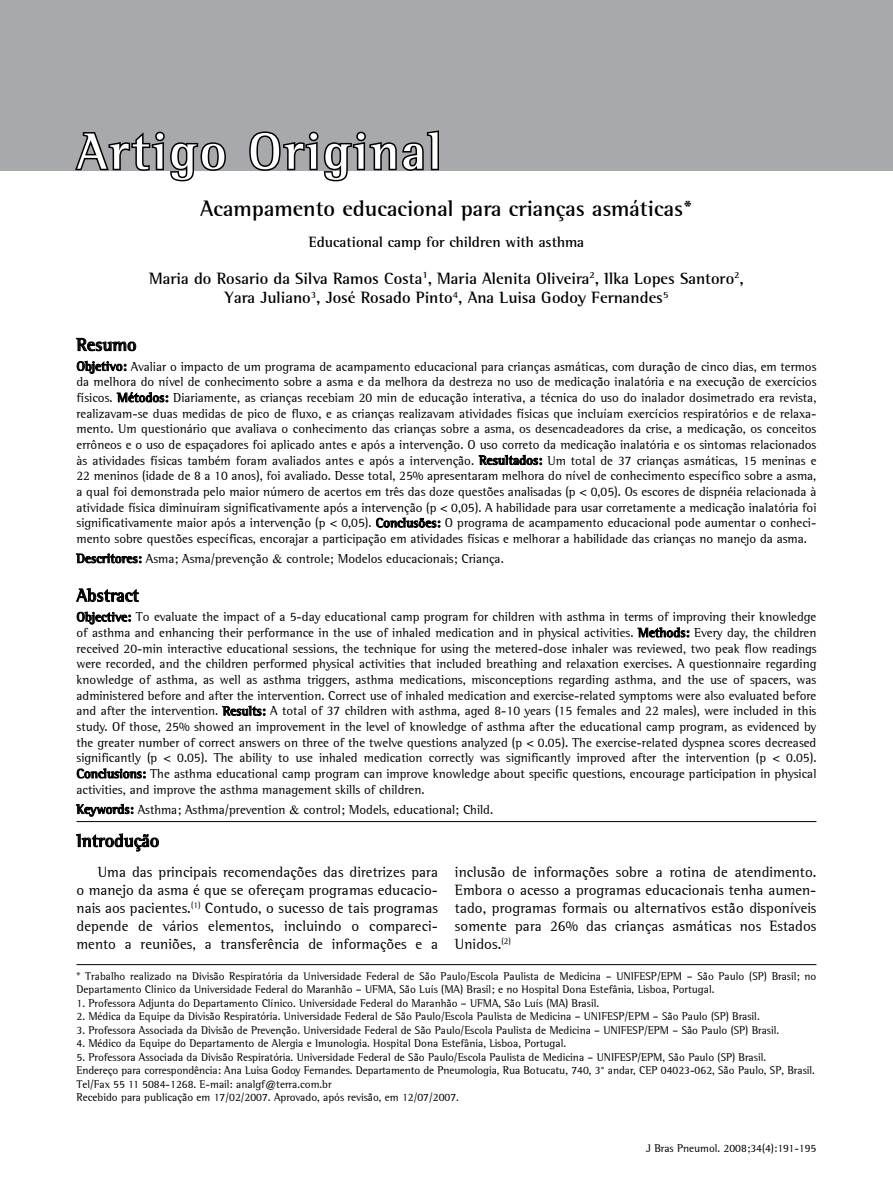
<style>
.page{position:relative;width:893px;height:1191px;background:#fff}
.page>*{position:absolute;margin:0;border:0;box-sizing:border-box;transform-origin:0 0}
.t1{font:700 51.75px "Libre Semi Serif S Si";letter-spacing:.05em;color:#fff}
.t2{font:700 22.5px "Libre Semi Serif S Si";color:#000}
.t3{font:700 18px "Libre Semi Serif S Si";color:#000}
.t4{font:700 16.5px/19.8px "Libre Semi Serif S Si";color:#000;text-align:center}
.t5{font:15px/18px "Libre Semi Serif S Si";letter-spacing:.005em;color:#000;text-align:justify}
.t6{font:700 15px "Libre Semi Serif S Si";color:#000}
.t7{font:13.05px/15.6px "Libre Semi Serif S Si";color:#000;text-align:justify}
.t8{font:11.25px/13.5px "Libre Semi Serif S Si";color:#000}
.s1{font-weight:700}
</style>
<div class="page">
<div style="left:0;top:0;width:893px;height:170px;background:#a7a9ac"></div>
<svg style="left:73px;top:131px;width:155px;height:51px"></svg>
<svg style="left:247px;top:130px;width:193px;height:52px"></svg>
<hr style="left:77px;top:964px;width:739px;height:1px;background:#000">
<svg style="left:76px;top:338px;width:60px;height:13px"></svg>
<svg style="left:77px;top:361px;width:49px;height:12px"></svg>
<svg style="left:117px;top:391px;width:51px;height:11px"></svg>
<svg style="left:479px;top:455px;width:63px;height:10px"></svg>
<svg style="left:376px;top:518px;width:64px;height:9px"></svg>
<svg style="left:76px;top:553px;width:65px;height:10px"></svg>
<svg style="left:76px;top:588px;width:63px;height:14px"></svg>
<svg style="left:77px;top:612px;width:54px;height:12px"></svg>
<svg style="left:638px;top:627px;width:51px;height:10px"></svg>
<svg style="left:222px;top:706px;width:43px;height:9px"></svg>
<svg style="left:77px;top:768px;width:68px;height:10px"></svg>
<svg style="left:76px;top:804px;width:57px;height:12px"></svg>
<hr style="left:77px;top:821px;width:739px;height:1px;background:#000">
<svg style="left:76px;top:833px;width:83px;height:18px"></svg>
<h1 class="t1" style="left:77px;top:120px;width:367px">Artigo Original</h1>
<h2 class="t2" style="left:200px;top:195px;width:494px">Acampamento educacional para crianças asmáticas*</h2>
<p class="t6" style="left:309px;top:233px;width:277px">Educational camp for children with asthma</p>
<p class="t4" style="left:149px;top:268px;width:596px">Maria do Rosario da Silva Ramos Costa<sup>1</sup>, Maria Alenita Oliveira<sup>2</sup>, Ilka Lopes Santoro<sup>2</sup>,<br>Yara Juliano<sup>3</sup>, José Rosado Pinto<sup>4</sup>, Ana Luisa Godoy Fernandes<sup>5</sup></p>
<h3 class="t3" style="left:77px;top:333px;width:62px">Resumo</h3>
<p class="t7" style="left:77px;top:358px;width:741px"><span class="s1">Objetivo:</span> Avaliar o impacto de um programa de acampamento educacional para crianças asmáticas, com duração de cinco dias, em termos da melhora do nível de conhecimento sobre a asma e da melhora da destreza no uso de medicação inalatória e na execução de exercícios físicos. <span class="s1">Métodos:</span> Diariamente, as crianças recebiam 20 min de educação interativa, a técnica do uso do inalador dosimetrado era revista, realizavam-se duas medidas de pico de fluxo, e as crianças realizavam atividades físicas que incluíam exercícios respiratórios e de relaxa&shy;mento. Um questionário que avaliava o conhecimento das crianças sobre a asma, os desencadeadores da crise, a medicação, os conceitos errôneos e o uso de espaçadores foi aplicado antes e após a intervenção. O uso correto da medicação inalatória e os sintomas relacionados às atividades físicas também foram avaliados antes e após a intervenção. <span class="s1">Resultados:</span> Um total de 37 crianças asmáticas, 15 meninas e 22 meninos (idade de 8 a 10 anos), foi avaliado. Desse total, 25% apresentaram melhora do nível de conhecimento específico sobre a asma, a qual foi demonstrada pelo maior número de acertos em três das doze questões analisadas (p &lt; 0,05). Os escores de dispnéia relacionada à atividade física diminuíram significativamente após a intervenção (p &lt; 0,05). A habilidade para usar corretamente a medicação inalatória foi significativamente maior após a intervenção (p &lt; 0,05). <span class="s1">Conclusões:</span> O programa de acampamento educacional pode aumentar o conheci&shy;mento sobre questões específicas, encorajar a participação em atividades físicas e melhorar a habilidade das crianças no manejo da asma.</p>
<p class="t7" style="left:77px;top:550px;width:193px"><span class="s1">Descritores:</span> Asma; Asma/prevenção</p>
<p class="t7" style="left:286px;top:550px;width:219px">controle; Modelos educacionais; Criança.</p>
<h3 class="t3" style="left:77px;top:584px;width:64px">Abstract</h3>
<p class="t7" style="left:77px;top:609px;width:741px"><span class="s1">Objective:</span> To evaluate the impact of a 5-day educational camp program for children with asthma in terms of improving their knowledge of asthma and enhancing their performance in the use of inhaled medication and in physical activities. <span class="s1">Methods:</span> Every day, the children received 20-min interactive educational sessions, the technique for using the metered-dose inhaler was reviewed, two peak flow readings were recorded, and the children performed physical activities that included breathing and relaxation exercises. A questionnaire regarding knowledge of asthma, as well as asthma triggers, asthma medications, misconceptions regarding asthma, and the use of spacers, was administered before and after the intervention. Correct use of inhaled medication and exercise-related symptoms were also evaluated before and after the intervention. <span class="s1">Results:</span> A total of 37 children with asthma, aged 8-10 years (15 females and 22 males), were included in this study. Of those, 25% showed an improvement in the level of knowledge of asthma after the educational camp program, as evidenced by the greater number of correct answers on three of the twelve questions analyzed (p &lt; 0.05). The exercise-related dyspnea scores decreased significantly (p &lt; 0.05). The ability to use inhaled medication correctly was significantly improved after the intervention (p &lt; 0.05).<br><span class="s1">Conclusions:</span> The asthma educational camp program can improve knowledge about specific questions, encourage participation in physical activities, and improve the asthma management skills of children.</p>
<p class="t7" style="left:77px;top:801px;width:210px"><span class="s1">Keywords:</span> Asthma; Asthma/prevention</p>
<p class="t7" style="left:303px;top:801px;width:191px">control; Models, educational; Child.</p>
<h3 class="t3" style="left:77px;top:829px;width:84px">Introdução</h3>
<p class="t5" style="left:77px;top:863px;width:363px;text-indent:21px">Uma das principais recomendações das diretrizes para o manejo da asma é que se ofereçam programas educacio&shy;nais aos pacientes.<sup>(1)</sup> Contudo, o sucesso de tais programas depende de vários elementos, incluindo o compareci&shy;mento a reuniões, a transferência de informações e a</p>
<p class="t5" style="left:455px;top:862px;width:363px">inclusão de informações sobre a rotina de atendimento.<br>Embora o acesso a programas educacionais tenha aumen&shy;tado, programas formais ou alternativos estão disponíveis somente para 26% das crianças asmáticas nos Estados Unidos.<sup>(2)</sup></p>
<p class="t8" style="left:77px;top:969px;width:741px">* Trabalho realizado na Divisão Respiratória da Universidade Federal de São Paulo/Escola Paulista de Medicina – UNIFESP/EPM – São Paulo (SP) Brasil; no<br>Departamento Clínico da Universidade Federal do Maranhão – UFMA, São Luís (MA) Brasil; e no Hospital Dona Estefânia, Lisboa, Portugal.</p>
<p class="t8" style="left:77px;top:996px;width:524px">1. Professora Adjunta do Departamento Clínico. Universidade Federal do Maranhão – UFMA, São Luís (MA) Brasil.</p>
<p class="t8" style="left:77px;top:1009px;width:685px">2. Médica da Equipe da Divisão Respiratória. Universidade Federal de São Paulo/Escola Paulista de Medicina – UNIFESP/EPM – São Paulo (SP) Brasil.</p>
<p class="t8" style="left:77px;top:1023px;width:704px">3. Professora Associada da Divisão de Prevenção. Universidade Federal de São Paulo/Escola Paulista de Medicina – UNIFESP/EPM – São Paulo (SP) Brasil.</p>
<p class="t8" style="left:77px;top:1036px;width:491px">4. Médico da Equipe do Departamento de Alergia e Imunologia. Hospital Dona Estefânia, Lisboa, Portugal.</p>
<p class="t8" style="left:77px;top:1050px;width:740px">5. Professora Associada da Divisão Respiratória. Universidade Federal de São Paulo/Escola Paulista de Medicina – UNIFESP/EPM, São Paulo (SP) Brasil.<br>Endereço para correspondência: Ana Luisa Godoy Fernandes. Departamento de Pneumologia, Rua Botucatu, 740, 3° andar, CEP 04023-062, São Paulo, SP, Brasil.<br>Tel/Fax 55 11 5084-1268. E-mail: analgf@terra.com.br<br>Recebido para publicação em 17/02/2007. Aprovado, após revisão, em 12/07/2007.</p>
<p class="t8" style="left:646px;top:1141px;width:172px">J Bras Pneumol. 2008;34(4):191-195</p>
</div>
